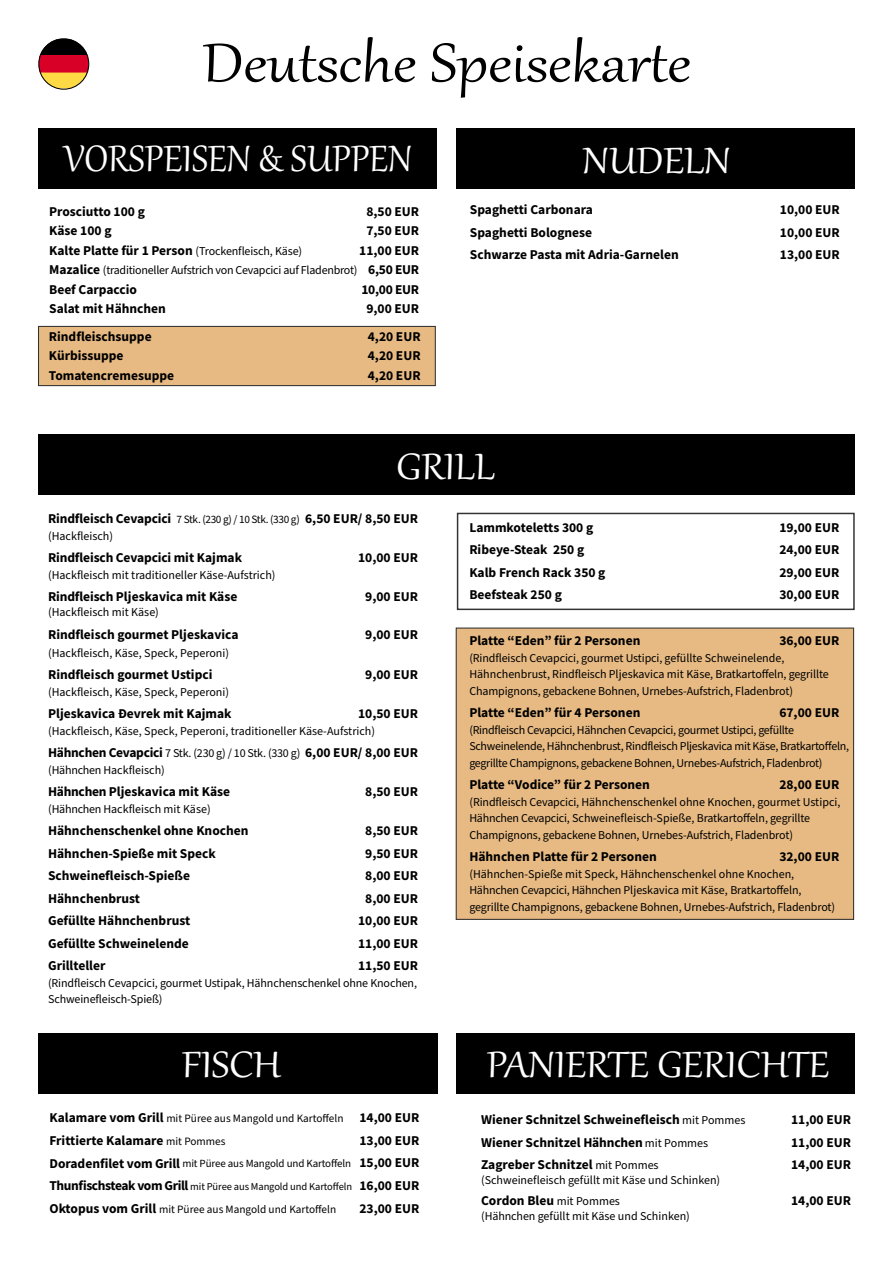
<style>
.page{position:relative;width:893px;height:1263px;background:#fff}
.page>*{position:absolute;margin:0;border:0;box-sizing:border-box;transform-origin:0 0}
.t1{font:66.75px "Gabriola";color:#000;scale:1.13 1}
.t2{font:45px "Gabriola";color:#fff;scale:1.1 1}
.t3{font:45px "Gabriola";color:#fff}
.t4{font:700 13.5px "Source Sans Pro";color:#000}
.t5{font:700 13.5px "Source Sans Pro";letter-spacing:-.02em;color:#000}
.t6{font:12px/16.5px "Source Sans Pro";letter-spacing:-.01em;color:#000}
.t7{font:11.25px "Source Sans Pro";color:#000}
.t8{font:10.95px "Source Sans Pro";letter-spacing:-.01em;color:#000}
.t9{font:10.5px "Source Sans Pro";letter-spacing:-.01em;color:#000}
.s1{font-weight:400;font-size:12px}
.s2{font-weight:700;font-size:13.5px}
.s3{font-weight:400;font-size:11.25px}
</style>
<div class="page">
<div style="left:38px;top:1033px;width:399px;height:61px;background:#000"></div>
<div style="left:457px;top:1033px;width:398px;height:61px;background:#000"></div>
<div style="left:38px;top:434px;width:817px;height:61px;background:#000"></div>
<div style="left:457px;top:513px;width:398px;height:97px;border:2px solid #000"></div>
<div style="left:456px;top:628px;width:398px;height:291px;background:#e7ba83"></div>
<div style="left:456px;top:128px;width:399px;height:61px;background:#000"></div>
<div style="left:39px;top:326px;width:396px;height:60px;background:#e7ba83"></div>
<div style="left:38px;top:326px;width:398px;height:60px;border:1px solid #000"></div>
<div style="left:39px;top:128px;width:398px;height:61px;background:#000"></div>
<svg style="left:40px;top:40px;width:47px;height:47px;background:#aa513c"></svg>
<div style="left:38px;top:38px;width:51px;height:51px;border:1px solid #fff"></div>
<div style="left:38px;top:38px;width:51px;height:52px;border:1px solid #000;border-radius:50%"></div>
<h1 class="t1" style="left:202px;top:19px;width:433px">Deutsche Speisekarte</h1>
<h2 class="t3" style="left:64px;top:129px;width:350px">VORSPEISEN &amp; SUPPEN</h2>
<p class="t4" style="left:49px;top:202px;width:97px">Prosciutto 100 g</p>
<p class="t4" style="left:366px;top:202px;width:54px">8,50 EUR</p>
<p class="t4" style="left:49px;top:222px;width:64px">Käse 100 g</p>
<p class="t4" style="left:366px;top:222px;width:54px">7,50 EUR</p>
<p class="t4" style="left:49px;top:241px;width:255px">Kalte Platte für 1 Person <span class="s1">(Trockenfleisch, Käse)</span></p>
<p class="t4" style="left:359px;top:241px;width:61px">11,00 EUR</p>
<p class="t6" style="left:49px;top:263px;width:371px"><span class="s2">Mazalice</span> (traditioneller Aufstrich von Cevapcici auf Fladenbrot) <span class="s2">6,50 EUR</span></p>
<p class="t4" style="left:49px;top:280px;width:89px">Beef Carpaccio</p>
<p class="t4" style="left:361px;top:280px;width:59px">10,00 EUR</p>
<p class="t4" style="left:49px;top:300px;width:118px">Salat mit Hähnchen</p>
<p class="t4" style="left:366px;top:300px;width:54px">9,00 EUR</p>
<p class="t4" style="left:49px;top:327px;width:104px">Rindfleischsuppe</p>
<p class="t4" style="left:368px;top:327px;width:54px">4,20 EUR</p>
<p class="t4" style="left:49px;top:347px;width:76px">Kürbissuppe</p>
<p class="t4" style="left:368px;top:347px;width:54px">4,20 EUR</p>
<p class="t4" style="left:49px;top:366px;width:127px">Tomatencremesuppe</p>
<p class="t4" style="left:368px;top:366px;width:54px">4,20 EUR</p>
<h2 class="t2" style="left:583px;top:131px;width:136px">NUDELN</h2>
<p class="t4" style="left:470px;top:201px;width:124px">Spaghetti Carbonara</p>
<p class="t4" style="left:780px;top:201px;width:61px">10,00 EUR</p>
<p class="t4" style="left:470px;top:223px;width:124px">Spaghetti Bolognese</p>
<p class="t4" style="left:780px;top:223px;width:61px">10,00 EUR</p>
<p class="t4" style="left:470px;top:246px;width:210px">Schwarze Pasta mit Adria-Garnelen</p>
<p class="t4" style="left:780px;top:246px;width:61px">13,00 EUR</p>
<h2 class="t2" style="left:397px;top:437px;width:91px">GRILL</h2>
<p class="t4" style="left:48px;top:509px;width:371px">Rindfleisch Cevapcici <span class="s3">7 Stk. (230 g) / 10 Stk. (330 g)</span> 6,50 EUR/ 8,50 EUR</p>
<p class="t6" style="left:48px;top:528px;width:67px">(Hackfleisch)</p>
<p class="t4" style="left:48px;top:548px;width:196px">Rindfleisch Cevapcici mit Kajmak</p>
<p class="t4" style="left:358px;top:548px;width:61px">10,00 EUR</p>
<p class="t6" style="left:48px;top:567px;width:229px">(Hackfleisch mit traditioneller Käse-Aufstrich)</p>
<p class="t4" style="left:48px;top:587px;width:191px">Rindfleisch Pljeskavica mit Käse</p>
<p class="t4" style="left:365px;top:587px;width:54px">9,00 EUR</p>
<p class="t6" style="left:48px;top:604px;width:112px">(Hackfleisch mit Käse)</p>
<p class="t4" style="left:48px;top:625px;width:192px">Rindfleisch gourmet Pljeskavica</p>
<p class="t4" style="left:365px;top:625px;width:54px">9,00 EUR</p>
<p class="t6" style="left:48px;top:645px;width:183px">(Hackfleisch, Käse, Speck, Peperoni)</p>
<p class="t4" style="left:48px;top:665px;width:166px">Rindfleisch gourmet Ustipci</p>
<p class="t4" style="left:365px;top:665px;width:54px">9,00 EUR</p>
<p class="t6" style="left:48px;top:684px;width:183px">(Hackfleisch, Käse, Speck, Peperoni)</p>
<p class="t4" style="left:48px;top:704px;width:185px">Pljeskavica Đevrek mit Kajmak</p>
<p class="t4" style="left:358px;top:704px;width:61px">10,50 EUR</p>
<p class="t6" style="left:48px;top:723px;width:329px">(Hackfleisch, Käse, Speck, Peperoni, traditioneller Käse-Aufstrich)</p>
<p class="t5" style="left:48px;top:743px;width:371px">Hähnchen Cevapcici <span class="s1">7 Stk. (230 g) / 10 Stk. (330 g)</span> 6,00 EUR/ 8,00 EUR</p>
<p class="t6" style="left:48px;top:762px;width:118px">(Hähnchen Hackfleisch)</p>
<p class="t4" style="left:48px;top:782px;width:184px">Hähnchen Pljeskavica mit Käse</p>
<p class="t4" style="left:365px;top:782px;width:54px">8,50 EUR</p>
<p class="t6" style="left:48px;top:801px;width:164px">(Hähnchen Hackfleisch mit Käse)</p>
<p class="t4" style="left:48px;top:821px;width:202px">Hähnchenschenkel ohne Knochen</p>
<p class="t4" style="left:365px;top:821px;width:54px">8,50 EUR</p>
<p class="t4" style="left:48px;top:844px;width:169px">Hähnchen-Spieße mit Speck</p>
<p class="t4" style="left:365px;top:844px;width:54px">9,50 EUR</p>
<p class="t4" style="left:48px;top:866px;width:144px">Schweinefleisch-Spieße</p>
<p class="t4" style="left:365px;top:866px;width:54px">8,00 EUR</p>
<p class="t4" style="left:48px;top:889px;width:94px">Hähnchenbrust</p>
<p class="t4" style="left:365px;top:889px;width:54px">8,00 EUR</p>
<p class="t4" style="left:48px;top:911px;width:144px">Gefüllte Hähnchenbrust</p>
<p class="t4" style="left:358px;top:911px;width:61px">10,00 EUR</p>
<p class="t4" style="left:48px;top:934px;width:142px">Gefüllte Schweinelende</p>
<p class="t4" style="left:358px;top:934px;width:61px">11,00 EUR</p>
<p class="t4" style="left:48px;top:956px;width:59px">Grillteller</p>
<p class="t4" style="left:358px;top:956px;width:61px">11,50 EUR</p>
<p class="t6" style="left:48px;top:975px;width:370px">(Rindfleisch Cevapcici, gourmet Ustipak, Hähnchenschenkel ohne Knochen,<br>Schweinefleisch-Spieß)</p>
<h2 class="t2" style="left:182px;top:1035px;width:91px">FISCH</h2>
<p class="t7" style="left:49px;top:1111px;width:371px"><span class="s2">Kalamare vom Grill</span> mit Püree aus Mangold und Kartoffeln <span class="s2">14,00 EUR</span></p>
<p class="t4" style="left:49px;top:1131px;width:178px">Frittierte Kalamare <span class="s3">mit Pommes</span></p>
<p class="t4" style="left:359px;top:1131px;width:61px">13,00 EUR</p>
<p class="t8" style="left:49px;top:1156px;width:371px"><span class="s2">Doradenfilet vom Grill</span> mit Püree aus Mangold und Kartoffeln <span class="s2">15,00 EUR</span></p>
<p class="t9" style="left:49px;top:1179px;width:371px"><span class="s2">Thunfischsteak vom Grill</span> mit Püree aus Mangold und Kartoffeln <span class="s2">16,00 EUR</span></p>
<p class="t7" style="left:49px;top:1201px;width:288px"><span class="s2">Oktopus vom Grill</span> mit Püree aus Mangold und Kartoffeln</p>
<p class="t4" style="left:359px;top:1199px;width:61px">23,00 EUR</p>
<p class="t4" style="left:469px;top:518px;width:125px">Lammkoteletts 300 g</p>
<p class="t4" style="left:779px;top:518px;width:61px">19,00 EUR</p>
<p class="t4" style="left:469px;top:541px;width:116px">Ribeye-Steak 250 g</p>
<p class="t4" style="left:779px;top:541px;width:61px">24,00 EUR</p>
<p class="t4" style="left:469px;top:563px;width:138px">Kalb French Rack 350 g</p>
<p class="t4" style="left:779px;top:563px;width:61px">29,00 EUR</p>
<p class="t4" style="left:469px;top:586px;width:94px">Beefsteak 250 g</p>
<p class="t4" style="left:779px;top:586px;width:61px">30,00 EUR</p>
<p class="t4" style="left:469px;top:632px;width:173px">Platte “Eden” für 2 Personen</p>
<p class="t4" style="left:779px;top:632px;width:61px">36,00 EUR</p>
<p class="t6" style="left:469px;top:650px;width:361px">(Rindfleisch Cevapcici, gourmet Ustipci, gefüllte Schweinelende,<br>Hähnchenbrust, Rindfleisch Pljeskavica mit Käse, Bratkartoffeln, gegrillte<br>Champignons, gebackene Bohnen, Urnebes-Aufstrich, Fladenbrot)</p>
<p class="t4" style="left:469px;top:704px;width:173px">Platte “Eden” für 4 Personen</p>
<p class="t4" style="left:779px;top:704px;width:61px">67,00 EUR</p>
<p class="t6" style="left:469px;top:722px;width:381px">(Rindfleisch Cevapcici, Hähnchen Cevapcici, gourmet Ustipci, gefüllte<br>Schweinelende, Hähnchenbrust, Rindfleisch Pljeskavica mit Käse, Bratkartoffeln, gegrillte Champignons, gebackene Bohnen, Urnebes-Aufstrich, Fladenbrot)</p>
<p class="t4" style="left:469px;top:776px;width:182px">Platte “Vodice” für 2 Personen</p>
<p class="t4" style="left:779px;top:776px;width:61px">28,00 EUR</p>
<p class="t6" style="left:469px;top:794px;width:373px">(Rindfleisch Cevapcici, Hähnchenschenkel ohne Knochen, gourmet Ustipci,<br>Hähnchen Cevapcici, Schweinefleisch-Spieße, Bratkartoffeln, gegrillte<br>Champignons, gebackene Bohnen, Urnebes-Aufstrich, Fladenbrot)</p>
<p class="t4" style="left:469px;top:848px;width:189px">Hähnchen Platte für 2 Personen</p>
<p class="t4" style="left:779px;top:848px;width:61px">32,00 EUR</p>
<p class="t6" style="left:469px;top:866px;width:367px">(Hähnchen-Spieße mit Speck, Hähnchenschenkel ohne Knochen,<br>Hähnchen Cevapcici, Hähnchen Pljeskavica mit Käse, Bratkartoffeln, gegrillte Champignons, gebackene Bohnen, Urnebes-Aufstrich, Fladenbrot)</p>
<h2 class="t2" style="left:487px;top:1035px;width:313px">PANIERTE GERICHTE</h2>
<p class="t4" style="left:481px;top:1111px;width:266px">Wiener Schnitzel Schweinefleisch <span class="s1">mit Pommes</span></p>
<p class="t4" style="left:791px;top:1111px;width:61px">11,00 EUR</p>
<p class="t4" style="left:481px;top:1133px;width:229px">Wiener Schnitzel Hähnchen <span class="s1">mit Pommes</span></p>
<p class="t4" style="left:791px;top:1133px;width:61px">11,00 EUR</p>
<p class="t4" style="left:481px;top:1156px;width:179px">Zagreber Schnitzel <span class="s1">mit Pommes</span></p>
<p class="t4" style="left:791px;top:1156px;width:61px">14,00 EUR</p>
<p class="t6" style="left:481px;top:1172px;width:241px">(Schweinefleisch gefüllt mit Käse und Schinken)</p>
<p class="t4" style="left:481px;top:1192px;width:140px">Cordon Bleu <span class="s1">mit Pommes</span></p>
<p class="t4" style="left:791px;top:1192px;width:61px">14,00 EUR</p>
<p class="t6" style="left:481px;top:1208px;width:210px">(Hähnchen gefüllt mit Käse und Schinken)</p>
</div>
